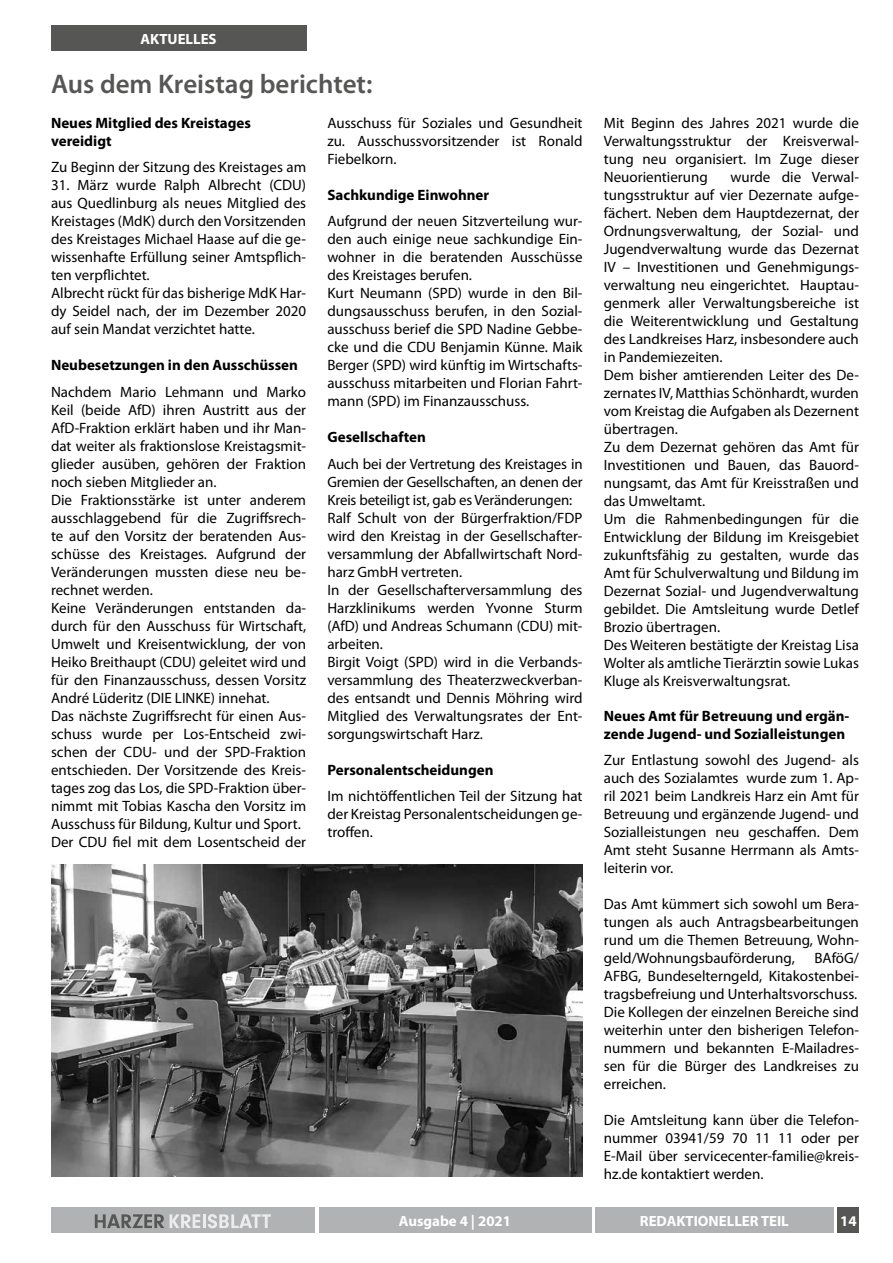
<style>
.page{position:relative;width:893px;height:1263px;background:#fff}
.page>*{position:absolute;margin:0;border:0;box-sizing:border-box;transform-origin:0 0}
.t1{font:600 27px "Myriad Pro";color:#565655}
.t2{font:15px/18px "Myriad Pro";color:#000;text-align:justify}
.t3{font:700 15px/18px "Myriad Pro";color:#000}
.t4{font:700 14.85px "Myriad Pro";color:#fff}
</style>
<div class="page">
<div style="left:51px;top:1208px;width:264px;height:25px;background:#b1b2b3"></div>
<svg style="left:95px;top:1214px;width:176px;height:14px"></svg>
<div style="left:595px;top:1208px;width:238px;height:25px;background:#b1b2b3"></div>
<div style="left:838px;top:1208px;width:21px;height:25px;background:#565655"></div>
<div style="left:319px;top:1208px;width:272px;height:25px;background:#b1b2b3"></div>
<div style="left:51px;top:26px;width:255px;height:25px;background:#565655"></div>
<img style="left:51px;top:864px;width:532px;height:313px">
<p class="t4" style="left:141px;top:29px;width:78px">AKTUELLES</p>
<h1 class="t1" style="left:51px;top:66px;width:323px">Aus dem Kreistag berichtet:</h1>
<p class="t3" style="left:51px;top:113px;width:202px">Neues Mitglied des Kreistages vereidigt</p>
<p class="t2" style="left:51px;top:158px;width:257px">Zu Beginn der Sitzung des Kreistages am</p>
<p class="t2" style="left:51px;top:176px;width:257px;text-align:left">31. März wurde Ralph Albrecht (CDU) aus Quedlinburg als neues Mitglied des Kreistages (MdK) durch den Vorsitzenden des Kreistages Michael Haase auf die ge&shy;wissenhafte Erfüllung seiner Amtspflich&shy;ten verpflichtet.<br>Albrecht rückt für das bisherige MdK Har&shy;dy Seidel nach, der im Dezember 2020 auf sein Mandat verzichtet hatte.</p>
<p class="t3" style="left:51px;top:356px;width:248px">Neubesetzungen in den Ausschüssen</p>
<p class="t2" style="left:51px;top:382px;width:257px;text-align:left">Nachdem Mario Lehmann und Marko Keil (beide AfD) ihren Austritt aus der AfD-Fraktion erklärt haben und ihr Man&shy;dat weiter als fraktionslose Kreistagsmit&shy;glieder ausüben, gehören der Fraktion noch sieben Mitglieder an.<br>Die Fraktionsstärke ist unter anderem ausschlaggebend für die Zugriffsrech&shy;te auf den Vorsitz der beratenden Aus&shy;schüsse des Kreistages. Aufgrund der Veränderungen mussten diese neu be&shy;rechnet werden.<br>Keine Veränderungen entstanden da&shy;durch für den Ausschuss für Wirtschaft, Umwelt und Kreisentwicklung, der von Heiko Breithaupt (CDU) geleitet wird und für den Finanzausschuss, dessen Vorsitz André Lüderitz (DIE LINKE) innehat.<br>Das nächste Zugriffsrecht für einen Aus&shy;schuss wurde per Los-Entscheid zwi&shy;schen der CDU- und der SPD-Fraktion entschieden. Der Vorsitzende des Kreis&shy;tages zog das Los, die SPD-Fraktion über&shy;nimmt mit Tobias Kascha den Vorsitz im Ausschuss für Bildung, Kultur und Sport.<br>Der CDU fiel mit dem Losentscheid der</p>
<p class="t2" style="left:327px;top:113px;width:257px">Ausschuss für Soziales und Gesundheit zu. Ausschussvorsitzender ist Ronald Fiebelkorn.</p>
<p class="t3" style="left:327px;top:185px;width:163px">Sachkundige Einwohner</p>
<p class="t2" style="left:327px;top:212px;width:257px;text-align:left">Aufgrund der neuen Sitzverteilung wur&shy;den auch einige neue sachkundige Ein&shy;wohner in die beratenden Ausschüsse des Kreistages berufen.<br>Kurt Neumann (SPD) wurde in den Bil&shy;dungsausschuss berufen, in den Sozial&shy;ausschuss berief die SPD Nadine Gebbe&shy;cke und die CDU Benjamin Künne. Maik Berger (SPD) wird künftig im Wirtschafts&shy;ausschuss mitarbeiten und Florian Fahrt&shy;mann (SPD) im Finanzausschuss.</p>
<p class="t3" style="left:327px;top:428px;width:100px">Gesellschaften</p>
<p class="t2" style="left:327px;top:454px;width:257px;text-align:left">Auch bei der Vertretung des Kreistages in Gremien der Gesellschaften, an denen der Kreis beteiligt ist, gab es Veränderungen:<br>Ralf Schult von der Bürgerfraktion/FDP wird den Kreistag in der Gesellschafter&shy;versammlung der Abfallwirtschaft Nord&shy;harz GmbH vertreten.<br>In der Gesellschafterversammlung des Harzklinikums werden Yvonne Sturm (AfD) und Andreas Schumann (CDU) mit&shy;arbeiten.<br>Birgit Voigt (SPD) wird in die Verbands&shy;versammlung des Theaterzweckverban&shy;des entsandt und Dennis Möhring wird Mitglied des Verwaltungsrates der Ent&shy;sorgungswirtschaft Harz.</p>
<p class="t3" style="left:327px;top:760px;width:168px">Personalentscheidungen</p>
<p class="t2" style="left:327px;top:787px;width:257px">Im nichtöffentlichen Teil der Sitzung hat der Kreistag Personalentscheidungen ge&shy;troffen.</p>
<p class="t4" style="left:399px;top:1211px;width:114px">Ausgabe 4 | 2021</p>
<p class="t2" style="left:604px;top:113px;width:257px">Mit Beginn des Jahres 2021 wurde die Verwaltungsstruktur der Kreisverwal&shy;tung neu organisiert. Im Zuge dieser Neuorientierung</p>
<p class="t2" style="left:604px;top:167px;width:257px;text-align:left;text-indent:127px">wurde die Verwal&shy;tungsstruktur auf vier Dezernate aufge&shy;fächert. Neben dem Hauptdezernat, der Ordnungsverwaltung, der Sozial- und Jugendverwaltung wurde das Dezernat IV – Investitionen und Genehmigungs&shy;verwaltung neu eingerichtet. Hauptau&shy;genmerk aller Verwaltungsbereiche ist die Weiterentwicklung und Gestaltung des Landkreises Harz, insbesondere auch in Pandemiezeiten.<br>Dem bisher amtierenden Leiter des De&shy;zernates IV, Matthias Schönhardt, wurden vom Kreistag die Aufgaben als Dezernent übertragen.<br>Zu dem Dezernat gehören das Amt für Investitionen und Bauen, das Bauord&shy;nungsamt, das Amt für Kreisstraßen und das Umweltamt.<br>Um die Rahmenbedingungen für die Entwicklung der Bildung im Kreisgebiet zukunftsfähig zu gestalten, wurde das Amt für Schulverwaltung und Bildung im Dezernat Sozial- und Jugendverwaltung gebildet. Die Amtsleitung wurde Detlef Brozio übertragen.<br>Des Weiteren bestätigte der Kreistag Lisa Wolter als amtliche Tierärztin sowie Lukas Kluge als Kreisverwaltungsrat.</p>
<p class="t3" style="left:604px;top:706px;width:247px">Neues Amt für Betreuung und ergän&shy;zende Jugend- und Sozialleistungen</p>
<p class="t2" style="left:604px;top:751px;width:257px">Zur Entlastung sowohl des Jugend- als auch des Sozialamtes wurde zum 1. Ap&shy;ril 2021 beim Landkreis Harz ein Amt für Betreuung und ergänzende Jugend- und Sozialleistungen neu geschaffen. Dem Amt steht Susanne Herrmann als Amts&shy;leiterin vor.</p>
<p class="t2" style="left:604px;top:895px;width:257px">Das Amt kümmert sich sowohl um Bera&shy;tungen als auch Antragsbearbeitungen rund um die Themen Betreuung, Wohn&shy;geld/Wohnungsbauförderung,</p>
<p class="t2" style="left:604px;top:949px;width:257px;text-indent:211px">BAföG/ AFBG, Bundeselterngeld, Kitakostenbei&shy;tragsbefreiung und Unterhaltsvorschuss.<br>Die Kollegen der einzelnen Bereiche sind weiterhin unter den bisherigen Telefon&shy;nummern und bekannten E-Mailadres&shy;sen für die Bürger des Landkreises zu erreichen.</p>
<p class="t2" style="left:604px;top:1111px;width:257px">Die Amtsleitung kann über die Telefon&shy;nummer 03941/59 70 11 11 oder per E-Mail über servicecenter-familie@kreis&shy;hz.de kontaktiert werden.</p>
<p class="t4" style="left:640px;top:1211px;width:150px">REDAKTIONELLER TEIL</p>
<p class="t4" style="left:840px;top:1211px;width:18px">14</p>
</div>
